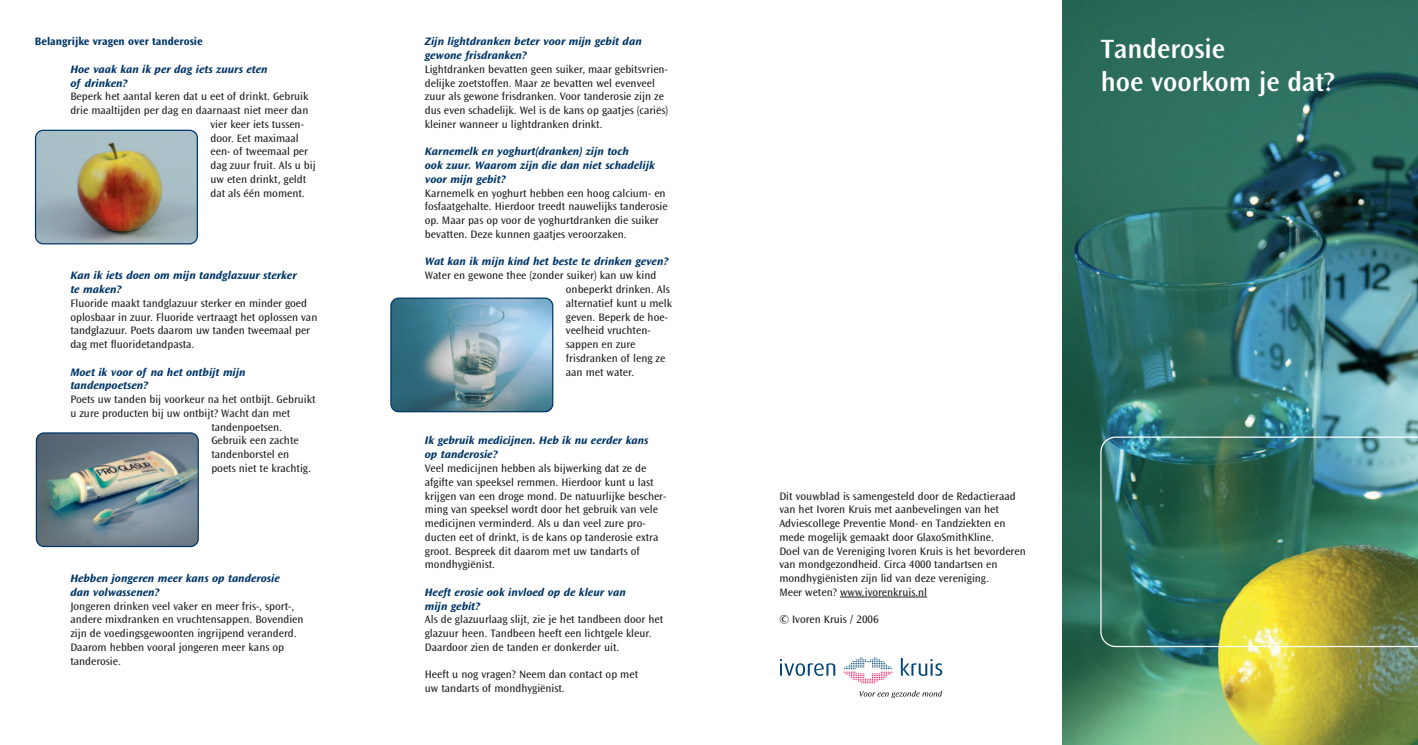
<style>
.page{position:relative;width:1418px;height:745px;background:#fff}
.page>*{position:absolute;margin:0;border:0;box-sizing:border-box;transform-origin:0 0}
.t1{font:27.5px/33px "Ocean Sans MM 512 475";color:#fff}
.t2{font:11.25px/13.8px "Ocean Sans MM 403 475";color:#231f20}
.t3{font:11.25px/13.8px "Ocean Sans MM It 648 572";color:#003667}
.t4{font:11.25px "Ocean Sans MM 648 475";color:#003667}
</style>
<div class="page">
<img style="left:1062px;top:0;width:355px;height:744px">
<img style="left:1100px;top:436px;width:317px;height:210px">
<svg style="left:843px;top:657px;width:49px;height:25px"></svg>
<svg style="left:779px;top:659px;width:56px;height:16px"></svg>
<svg style="left:900px;top:658px;width:42px;height:17px"></svg>
<svg style="left:859px;top:690px;width:83px;height:7px"></svg>
<svg style="left:840px;top:596px;width:87px;height:1px"></svg>
<img style="left:35px;top:130px;width:163px;height:114px">
<img style="left:36px;top:432px;width:163px;height:114px">
<svg style="left:390px;top:297px;width:163px;height:115px;background:#6e97a8"></svg>
<p class="t4" style="left:35px;top:37px;width:169px">Belangrijke vragen over tanderosie</p>
<p class="t3" style="left:70px;top:63px;width:199px">Hoe vaak kan ik per dag iets zuurs eten of drinken?</p>
<p class="t2" style="left:70px;top:91px;width:240px">Beperk het aantal keren dat u eet of drinkt. Gebruik</p>
<p class="t2" style="left:70px;top:104px;width:239px">drie maaltijden per dag en daarnaast niet meer dan</p>
<p class="t2" style="left:210px;top:118px;width:95px">vier keer iets tussen-</p>
<p class="t2" style="left:210px;top:132px;width:90px">door. Eet maximaal</p>
<p class="t2" style="left:210px;top:146px;width:99px">een- of tweemaal per</p>
<p class="t2" style="left:210px;top:159px;width:107px">dag zuur fruit. Als u bij</p>
<p class="t2" style="left:210px;top:173px;width:97px">uw eten drinkt, geldt</p>
<p class="t2" style="left:210px;top:187px;width:96px">dat als één moment.</p>
<p class="t3" style="left:70px;top:269px;width:228px">Kan ik iets doen om mijn tandglazuur sterker te maken?</p>
<p class="t2" style="left:70px;top:297px;width:248px">Fluoride maakt tandglazuur sterker en minder goed oplosbaar in zuur. Fluoride vertraagt het oplossen van tandglazuur. Poets daarom uw tanden tweemaal per dag met fluoridetandpasta.</p>
<p class="t3" style="left:70px;top:366px;width:177px">Moet ik voor of na het ontbijt mijn tandenpoetsen?</p>
<p class="t2" style="left:70px;top:393px;width:247px">Poets uw tanden bij voorkeur na het ontbijt. Gebruikt</p>
<p class="t2" style="left:70px;top:407px;width:221px">u zure producten bij uw ontbijt? Wacht dan met</p>
<p class="t2" style="left:211px;top:421px;width:72px">tandenpoetsen.</p>
<p class="t2" style="left:211px;top:434px;width:89px">Gebruik een zachte</p>
<p class="t2" style="left:211px;top:448px;width:79px">tandenborstel en</p>
<p class="t2" style="left:211px;top:462px;width:101px">poets niet te krachtig.</p>
<p class="t3" style="left:70px;top:572px;width:211px">Hebben jongeren meer kans op tanderosie dan volwassenen?</p>
<p class="t2" style="left:70px;top:599px;width:235px">Jongeren drinken veel vaker en meer fris-, sport-, andere mixdranken en vruchtensappen. Bovendien zijn de voedingsgewoonten ingrijpend veranderd.<br>Daarom hebben vooral jongeren meer kans op tanderosie.</p>
<p class="t3" style="left:425px;top:36px;width:218px">Zijn lightdranken beter voor mijn gebit dan gewone frisdranken?</p>
<p class="t2" style="left:425px;top:63px;width:245px">Lightdranken bevatten geen suiker, maar gebitsvrien&shy;delijke zoetstoffen. Maar ze bevatten wel evenveel zuur als gewone frisdranken. Voor tanderosie zijn ze dus even schadelijk. Wel is de kans op gaatjes (cariës) kleiner wanneer u lightdranken drinkt.</p>
<p class="t3" style="left:425px;top:146px;width:231px">Karnemelk en yoghurt(dranken) zijn toch<br>ook zuur. Waarom zijn die dan niet schadelijk voor mijn gebit?</p>
<p class="t2" style="left:425px;top:187px;width:244px">Karnemelk en yoghurt hebben een hoog calcium- en fosfaatgehalte. Hierdoor treedt nauwelijks tanderosie op. Maar pas op voor de yoghurtdranken die suiker bevatten. Deze kunnen gaatjes veroorzaken.</p>
<p class="t3" style="left:425px;top:256px;width:245px">Wat kan ik mijn kind het beste te drinken geven?</p>
<p class="t2" style="left:566px;top:269px;width:108px;text-indent:-141px">Water en gewone thee (zonder suiker) kan uw kind onbeperkt drinken. Als alternatief kunt u melk geven. Beperk de hoe&shy;veelheid vruchten&shy;sappen en zure frisdranken of leng ze aan met water.</p>
<p class="t3" style="left:425px;top:434px;width:225px">Ik gebruik medicijnen. Heb ik nu eerder kans op tanderosie?</p>
<p class="t2" style="left:425px;top:462px;width:243px">Veel medicijnen hebben als bijwerking dat ze de afgifte van speeksel remmen. Hierdoor kunt u last krijgen van een droge mond. De natuurlijke bescher&shy;ming van speeksel wordt door het gebruik van vele medicijnen verminderd. Als u dan veel zure pro&shy;ducten eet of drinkt, is de kans op tanderosie extra groot. Bespreek dit daarom met uw tandarts of mondhygiënist.</p>
<p class="t3" style="left:425px;top:586px;width:202px">Heeft erosie ook invloed op de kleur van mijn gebit?</p>
<p class="t2" style="left:425px;top:613px;width:240px">Als de glazuurlaag slijt, zie je het tandbeen door het glazuur heen. Tandbeen heeft een lichtgele kleur.<br>Daardoor zien de tanden er donkerder uit.</p>
<p class="t2" style="left:425px;top:668px;width:215px">Heeft u nog vragen? Neem dan contact op met uw tandarts of mondhygiënist.</p>
<h1 class="t1" style="left:1100px;top:35px;width:235px">Tanderosie<br>hoe voorkom je dat?</h1>
<p class="t2" style="left:779px;top:489px;width:248px">Dit vouwblad is samengesteld door de Redactieraad van het Ivoren Kruis met aanbevelingen van het Adviescollege Preventie Mond- en Tandziekten en mede mogelijk gemaakt door GlaxoSmithKline.<br>Doel van de Vereniging Ivoren Kruis is het bevorderen van mondgezondheid. Circa 4000 tandartsen en mondhygiënisten zijn lid van deze vereniging.<br>Meer weten? www.ivorenkruis.nl</p>
<p class="t2" style="left:779px;top:613px;width:101px">© Ivoren Kruis / 2006</p>
</div>
